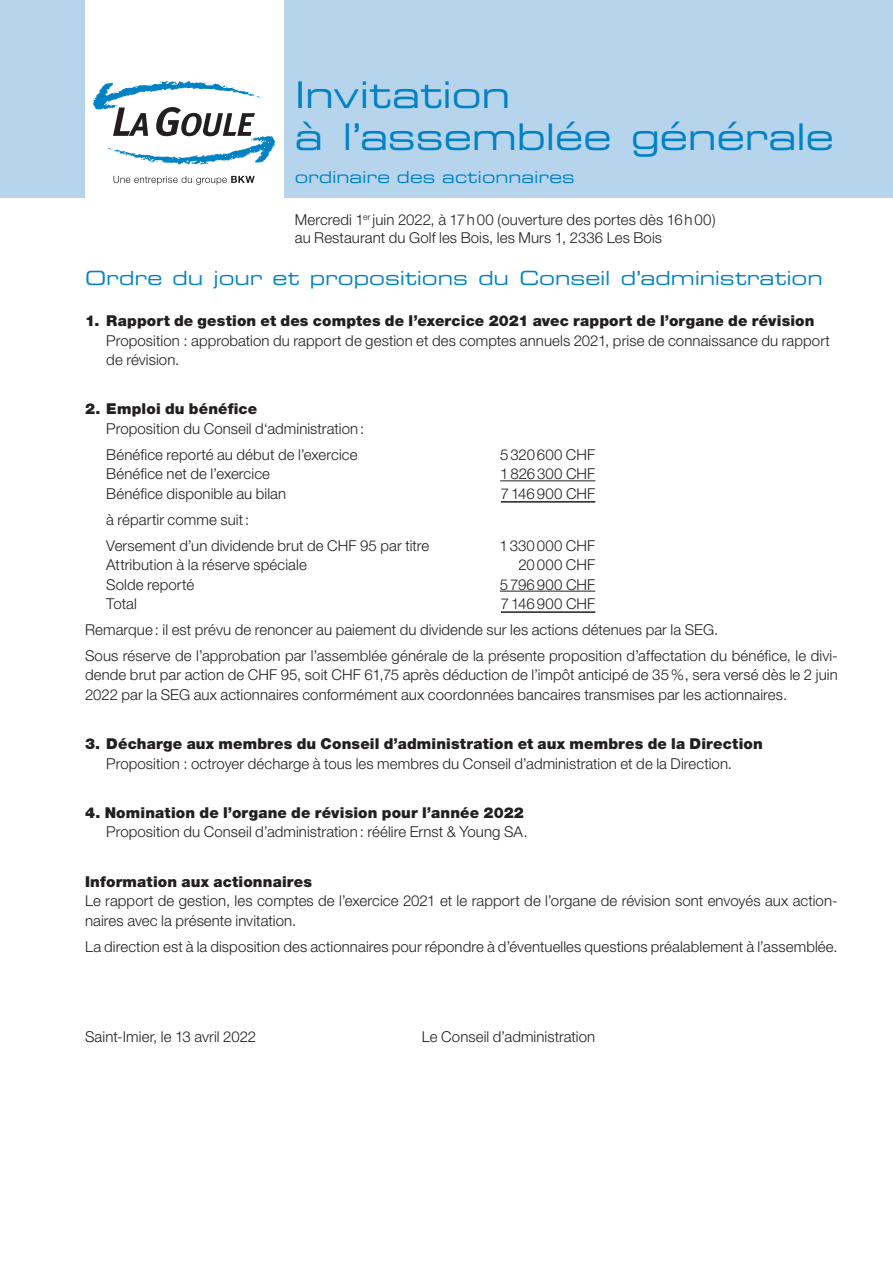
<style>
.page{position:relative;width:893px;height:1263px;background:#fff}
.page>*{position:absolute;margin:0;border:0;box-sizing:border-box;transform-origin:0 0}
.Titre_45_24{font:36.75px/42px "Eurostile Extended Two";letter-spacing:-.005em;color:#0082c5}
.Normal_e{font:19.5px "Eurostile Extended Two";letter-spacing:-.005em;color:#0082c5}
.texte_normal{font:16.5px "Eurostile Extended Two";color:#0082c5}
.texte_normal-2{font:300 15px/19.5px "Helvetica Neue";letter-spacing:.005em;color:#231f20}
.texte_normal-3{font:900 15px "Helvetica Neue";letter-spacing:.01em;color:#231f20}
.s1{font-weight:900}
</style>
<div class="page">
<div style="left:0;top:0;width:893px;height:198px;background:#b6d4ec"></div>
<div style="left:85px;top:0;width:198px;height:222px;background:#fff"></div>
<svg style="left:93px;top:81px;width:183px;height:84px"></svg>
<svg style="left:114px;top:176px;width:141px;height:9px"></svg>
<hr style="left:500px;top:481px;width:95px;height:1px;background:#231f20">
<hr style="left:501px;top:501px;width:94px;height:2px;background:#231f20">
<hr style="left:500px;top:591px;width:95px;height:1px;background:#231f20">
<hr style="left:501px;top:611px;width:94px;height:2px;background:#231f20">
<p class="Titre_45_24" style="left:295px;top:73px;width:540px">Invitation<br>à l’assemblée générale</p>
<p class="texte_normal" style="left:295px;top:166px;width:282px">ordinaire des actionnaires</p>
<p class="texte_normal-2" style="left:295px;top:210px;width:422px;line-height:18px">Mercredi 1<sup>er</sup> juin 2022, à 17h00 (ouverture des portes dès 16h00) au Restaurant du Golf les Bois, les Murs 1, 2336 Les Bois</p>
<p class="Normal_e" style="left:85px;top:265px;width:739px">Ordre du jour et propositions du Conseil d’administration</p>
<p class="texte_normal-2" style="left:106px;top:311px;width:725px;text-indent:-21px"><span class="s1">1. Rapport de gestion et des comptes de l’exercice 2021 avec rapport de l’organe de révision<br></span>Proposition : approbation du rapport de gestion et des comptes annuels 2021, prise de connaissance du rapport de révision.</p>
<p class="texte_normal-2" style="left:106px;top:399px;width:259px;text-indent:-21px"><span class="s1">2. Emploi du bénéfice<br></span>Proposition du Conseil d‘administration:</p>
<p class="texte_normal-2" style="left:106px;top:444px;width:253px">Bénéfice reporté au début de l’exercice</p>
<p class="texte_normal-2" style="left:500px;top:444px;width:97px">5320600 CHF</p>
<p class="texte_normal-2" style="left:106px;top:464px;width:165px">Bénéfice net de l’exercice</p>
<p class="texte_normal-2" style="left:500px;top:464px;width:97px">1826300 CHF</p>
<p class="texte_normal-2" style="left:106px;top:483px;width:181px">Bénéfice disponible au bilan</p>
<p class="texte_normal-2" style="left:501px;top:483px;width:96px">7146900 CHF</p>
<p class="texte_normal-2" style="left:106px;top:509px;width:144px">à répartir comme suit:</p>
<p class="texte_normal-2" style="left:106px;top:535px;width:325px">Versement d’un dividende brut de CHF 95 par titre</p>
<p class="texte_normal-2" style="left:499px;top:535px;width:97px">1330000 CHF</p>
<p class="texte_normal-2" style="left:106px;top:555px;width:202px">Attribution à la réserve spéciale</p>
<p class="texte_normal-2" style="left:518px;top:555px;width:78px">20000 CHF</p>
<p class="texte_normal-2" style="left:106px;top:574px;width:89px">Solde reporté</p>
<p class="texte_normal-2" style="left:500px;top:574px;width:97px">5796900 CHF</p>
<p class="texte_normal-2" style="left:106px;top:594px;width:32px">Total</p>
<p class="texte_normal-2" style="left:501px;top:594px;width:96px">7146900 CHF</p>
<p class="texte_normal-2" style="left:85px;top:620px;width:635px">Remarque: il est prévu de renoncer au paiement du dividende sur les actions détenues par la SEG.</p>
<p class="texte_normal-2" style="left:85px;top:645px;width:754px;text-align:justify">Sous réserve de l’approbation par l’assemblée générale de la présente proposition d’affectation du bénéfice, le divi&shy;dende brut par action de CHF 95, soit CHF 61,75 après déduction de l’impôt anticipé de 35%, sera versé dès le 2 juin 2022 par la SEG aux actionnaires conformément aux coordonnées bancaires transmises par les actionnaires.</p>
<p class="texte_normal-2" style="left:106px;top:734px;width:658px;text-indent:-21px"><span class="s1">3. Décharge aux membres du Conseil d’administration et aux membres de la Direction<br></span>Proposition : octroyer décharge à tous les membres du Conseil d’administration et de la Direction.</p>
<p class="texte_normal-2" style="left:85px;top:802px;width:444px;text-align:right"><span class="s1">4. Nomination de l’organe de révision pour l’année 2022<br></span>Proposition du Conseil d’administration: réélire Ernst &amp; Young SA.</p>
<p class="texte_normal-3" style="left:85px;top:872px;width:229px">Information aux actionnaires</p>
<p class="texte_normal-2" style="left:85px;top:891px;width:754px">Le rapport de gestion, les comptes de l’exercice 2021 et le rapport de l’organe de révision sont envoyés aux action&shy;naires avec la présente invitation.</p>
<p class="texte_normal-2" style="left:85px;top:936px;width:754px">La direction est à la disposition des actionnaires pour répondre à d’éventuelles questions préalablement à l’assemblée.</p>
<p class="texte_normal-2" style="left:85px;top:1026px;width:173px">Saint-Imier, le 13 avril 2022</p>
<p class="texte_normal-2" style="left:422px;top:1026px;width:175px">Le Conseil d’administration</p>
</div>
